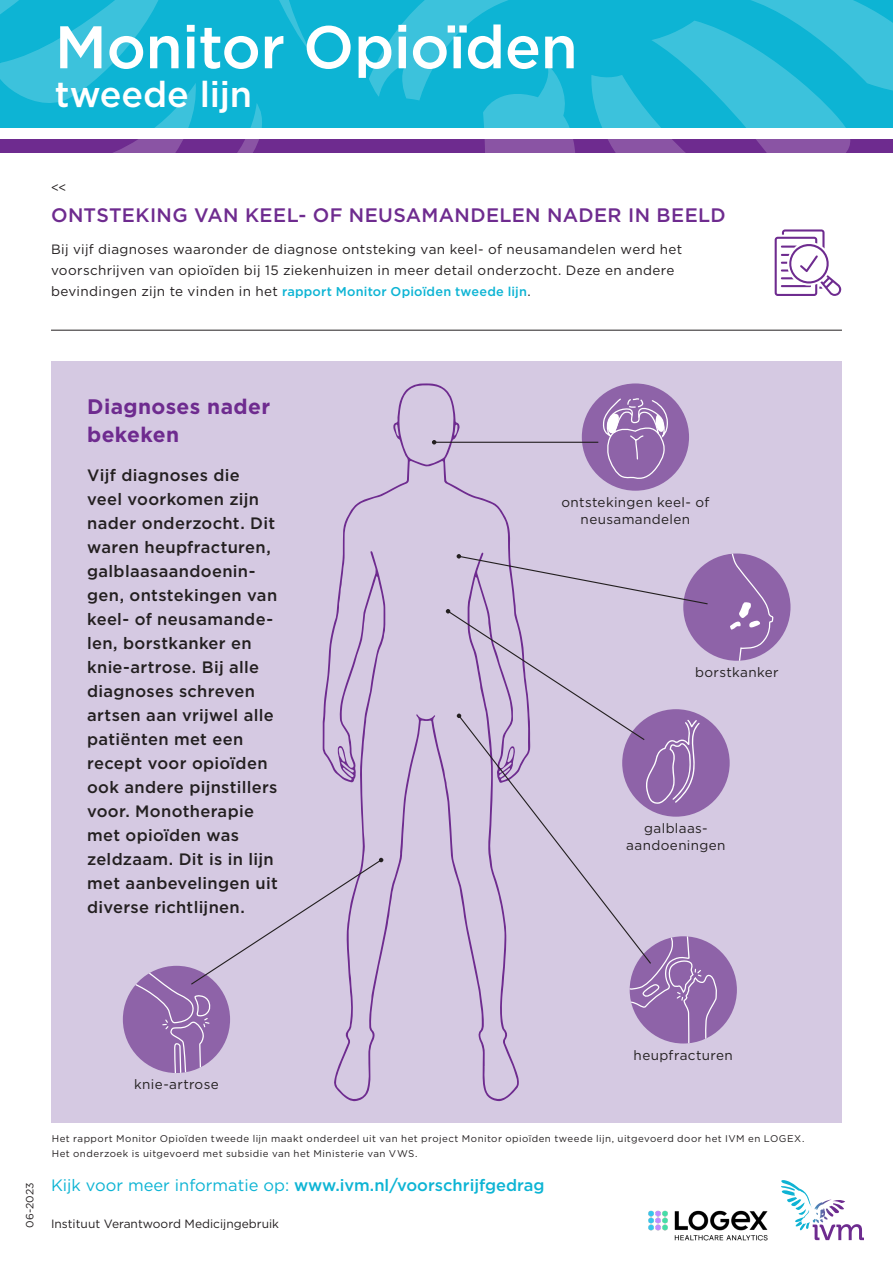
<style>
.page{position:relative;width:893px;height:1263px;background:#fff}
.page>*{position:absolute;margin:0;border:0;box-sizing:border-box;transform-origin:0 0}
.t1{font:500 60px "Gotham";letter-spacing:-.01em;color:#fff}
.t2{font:500 36px "Gotham";letter-spacing:-.005em;color:#fff}
.platte_tekst{font:700 21px/28.5px "Gotham";letter-spacing:.02em;color:#6e2b8f}
.tussenkop{font:500 19.5px "Gotham";letter-spacing:.02em;color:#6e2b8f}
.platte_tekst-2{font:500 16.5px/24px "Gotham";letter-spacing:.02em;color:#231f20}
.tabel_linker_kolom{font:500 16.5px "Gotham";color:#0db4d4}
.platte_tekst-3{font:13.5px/16.5px "Gotham";letter-spacing:.03em;color:#231f20;text-align:center}
.platte_tekst-4{font:500 12.75px "Gotham";letter-spacing:.015em;color:#0db4d4}
.tabel_linker_kolom-2{font:12.75px "Gotham";color:#231f20}
.t3{font:12px "Gotham";color:#231f20}
.tabel_linker_kolom-3{font:10.5px "Gotham";color:#231f20}
.platte_tekst-5{font:9.75px/15px "Gotham";letter-spacing:.05em;color:#231f20}
.s1{font-weight:400;font-size:13.5px;color:#231f20}
.s2{font-weight:400}
</style>
<div class="page">
<div style="left:51px;top:361px;width:791px;height:761px;background:#d5c9e2"></div>
<svg style="left:775px;top:229px;width:66px;height:67px"></svg>
<svg style="left:781px;top:1180px;width:83px;height:60px"></svg>
<div style="left:622px;top:709px;width:108px;height:108px;background:#8e63a8;border-radius:50%"></div>
<div style="left:630px;top:936px;width:107px;height:107px;background:#8e63a8;border-radius:50%"></div>
<svg style="left:630px;top:936px;width:87px;height:107px"></svg>
<div style="left:683px;top:553px;width:107px;height:108px;background:#8e63a8;border-radius:50%"></div>
<div style="left:582px;top:383px;width:107px;height:108px;background:#8e63a8;border-radius:50%"></div>
<svg style="left:601px;top:398px;width:68px;height:82px"></svg>
<svg style="left:323px;top:383px;width:207px;height:718px"></svg>
<hr style="left:434px;top:442px;width:164px;height:1px;background:#231f20">
<svg style="left:432px;top:440px;width:4px;height:4px"></svg>
<svg style="left:457px;top:804px;width:195px;height:161px"></svg>
<svg style="left:446px;top:553px;width:328px;height:251px"></svg>
<svg style="left:127px;top:858px;width:256px;height:215px"></svg>
<img style="left:648px;top:1210px;width:120px;height:31px">
<svg style="left:0;top:0;width:893px;height:153px;background:#34b1d3"></svg>
<hr style="left:51px;top:330px;width:791px;height:1px;background:#231f20">
<p class="t1" style="left:55px;top:8px;width:525px">Monitor Opioïden</p>
<p class="t2" style="left:55px;top:71px;width:199px">tweede lijn</p>
<p class="tabel_linker_kolom-2" style="left:51px;top:180px;width:17px">&lt;&lt;</p>
<p class="tussenkop" style="left:51px;top:202px;width:676px">ONTSTEKING VAN KEEL- OF NEUSAMANDELEN NADER IN BEELD</p>
<p class="platte_tekst-3" style="left:51px;top:239px;width:633px;line-height:21px;text-align:left">Bij vijf diagnoses waaronder de diagnose ontsteking van keel- of neusamandelen werd het voorschrijven van opioïden bij 15 ziekenhuizen in meer detail onderzocht. Deze en andere</p>
<p class="platte_tekst-4" style="left:51px;top:284px;width:481px"><span class="s1">bevindingen zijn te vinden in het</span> rapport Monitor Opioïden tweede lijn<span class="s1">.</span></p>
<p class="platte_tekst" style="left:87px;top:392px;width:184px">Diagnoses nader bekeken</p>
<p class="platte_tekst-2" style="left:87px;top:463px;width:192px">Vijf diagnoses die veel voorkomen zijn nader onderzocht. Dit waren heupfracturen, galblaasaandoenin&shy;gen, ontstekingen van keel- of neusamande&shy;len, borstkanker en knie-artrose. Bij alle diagnoses schreven artsen aan vrijwel alle patiënten met een recept voor opioïden ook andere pijnstillers voor. Monotherapie met opioïden was zeldzaam. Dit is in lijn met aanbevelingen uit diverse richtlijnen.</p>
<p class="platte_tekst-3" style="left:561px;top:494px;width:149px">ontstekingen keel- of neusamandelen</p>
<p class="platte_tekst-3" style="left:695px;top:664px;width:85px">borstkanker</p>
<p class="platte_tekst-3" style="left:626px;top:820px;width:101px">galblaas&shy;aandoeningen</p>
<p class="tabel_linker_kolom-3" style="left:23px;top:1227px;width:47px;rotate:-90deg">06-2023</p>
<p class="platte_tekst-3" style="left:134px;top:1076px;width:86px">knie-artrose</p>
<p class="platte_tekst-3" style="left:634px;top:1046px;width:101px">heupfracturen</p>
<p class="platte_tekst-5" style="left:52px;top:1130px;width:754px">Het rapport Monitor Opioïden tweede lijn maakt onderdeel uit van het project Monitor opioïden tweede lijn, uitgevoerd door het IVM en LOGEX.<br>Het onderzoek is uitgevoerd met subsidie van het Ministerie van VWS.</p>
<p class="tabel_linker_kolom" style="left:51px;top:1174px;width:495px"><span class="s2">Kijk voor meer informatie op:</span> www.ivm.nl/voorschrijfgedrag</p>
<p class="t3" style="left:51px;top:1215px;width:230px">Instituut Verantwoord Medicijngebruik</p>
</div>
